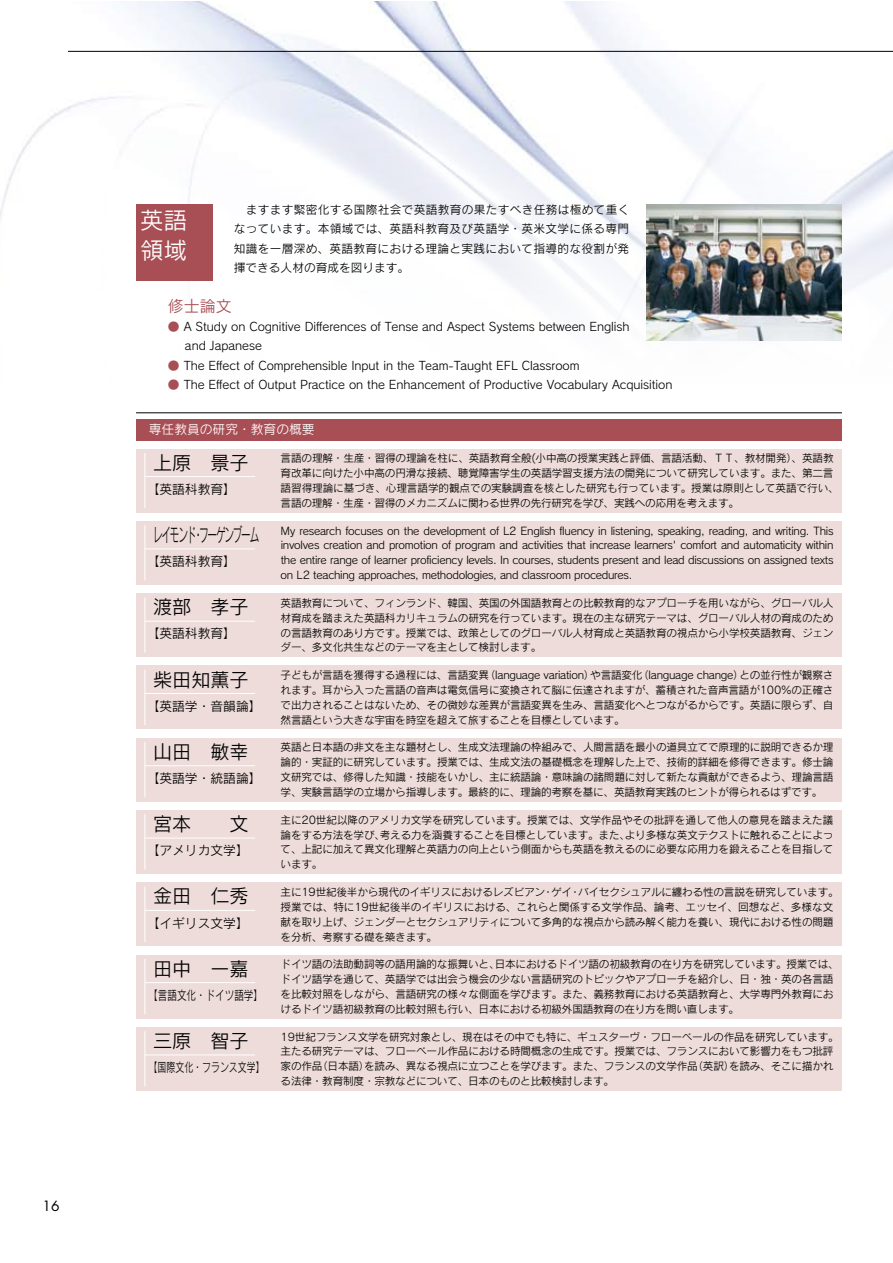
<style>
.page{position:relative;width:893px;height:1263px;background:#fff}
.page>*{position:absolute;margin:0;border:0;box-sizing:border-box;transform-origin:0 0}
.t1{font:23.4px/29.7px "Rodin Pro M";color:#fff}
.t2{font:19.2px "Rodin Pro M";color:#000}
.t3{font:19.2px "Rodin Pro M";letter-spacing:-.12em;color:#000;scale:.5 1}
.t4{font:15.9px "Rodin Pro M";color:#a84f55}
.t5{font:13.8px "Futura";color:#000}
.t6{font:12.75px "Rodin Pro M";color:#000}
.t7{font:12.75px "Rodin Pro M";color:#fff}
.t8{font:12.75px "Rodin Pro M";color:#000;scale:.7 1}
.t9{font:12.75px "Rodin Pro M";color:#000;scale:.75 1}
.t10{font:11.7px/19.2px "Rodin Pro M";color:#000;text-align:justify}
.t11{font:10.65px/14.9px "Rodin Pro M";letter-spacing:-.02em;color:#000;text-align:justify}
.s1{color:#a84f55}
</style>
<div class="page">
<img style="left:0;top:1px;width:892px;height:340px">
<hr style="left:68px;top:51px;width:824px;height:1px;background:#000">
<hr style="left:136px;top:412px;width:706px;height:1px;background:#000">
<div style="left:136px;top:419px;width:706px;height:21px;background:#a84f55"></div>
<div style="left:136px;top:204px;width:77px;height:77px;background:#a84f55"></div>
<img style="left:646px;top:204px;width:196px;height:136px">
<div style="left:136px;top:449px;width:706px;height:63px;background:#eddcd9"></div>
<div style="left:136px;top:521px;width:706px;height:64px;background:#eddcd9"></div>
<div style="left:136px;top:593px;width:706px;height:64px;background:#eddcd9"></div>
<div style="left:136px;top:665px;width:706px;height:64px;background:#eddcd9"></div>
<div style="left:136px;top:738px;width:706px;height:63px;background:#eddcd9"></div>
<div style="left:136px;top:810px;width:706px;height:64px;background:#eddcd9"></div>
<div style="left:136px;top:882px;width:706px;height:64px;background:#eddcd9"></div>
<hr style="left:145px;top:476px;width:110px;height:1px;background:#fff">
<hr style="left:145px;top:549px;width:110px;height:1px;background:#fff">
<hr style="left:145px;top:621px;width:110px;height:1px;background:#fff">
<hr style="left:145px;top:693px;width:110px;height:1px;background:#fff">
<hr style="left:145px;top:765px;width:110px;height:1px;background:#fff">
<hr style="left:145px;top:838px;width:110px;height:1px;background:#fff">
<hr style="left:145px;top:910px;width:110px;height:1px;background:#fff">
<hr style="left:145px;top:453px;width:1px;height:55px;background:#fff">
<hr style="left:145px;top:525px;width:1px;height:55px;background:#fff">
<hr style="left:145px;top:597px;width:1px;height:56px;background:#fff">
<hr style="left:145px;top:670px;width:1px;height:55px;background:#fff">
<hr style="left:145px;top:742px;width:1px;height:55px;background:#fff">
<hr style="left:145px;top:814px;width:1px;height:56px;background:#fff">
<hr style="left:145px;top:887px;width:1px;height:55px;background:#fff">
<div style="left:136px;top:955px;width:706px;height:63px;background:#eddcd9"></div>
<div style="left:136px;top:1027px;width:706px;height:64px;background:#eddcd9"></div>
<hr style="left:145px;top:982px;width:110px;height:1px;background:#fff">
<hr style="left:145px;top:1054px;width:110px;height:1px;background:#fff">
<hr style="left:145px;top:959px;width:1px;height:55px;background:#fff">
<hr style="left:145px;top:1031px;width:1px;height:55px;background:#fff">
<p class="t5" style="left:43px;top:1197px;width:19px">16</p>
<p class="t10" style="left:234px;top:200px;width:397px">　ますます緊密化する国際社会で英語教育の果たすべき任務は極めて重くなっています。本領域では、英語科教育及び英語学・英米文学に係る専門知識を一層深め、英語教育における理論と実践において指導的な役割が発揮できる人材の育成を図ります。</p>
<h1 class="t1" style="left:140px;top:204px;width:48px">英語領域</h1>
<h3 class="t4" style="left:168px;top:295px;width:65px">修士論文</h3>
<p class="t10" style="left:185px;top:317px;width:446px;text-indent:-17px"><span class="s1">●</span> A Study on Cognitive Differences of Tense and Aspect Systems between English and Japanese</p>
<p class="t10" style="left:168px;top:355px;width:413px"><span class="s1">●</span> The Effect of Comprehensible Input in the Team-Taught EFL Classroom</p>
<p class="t10" style="left:168px;top:374px;width:506px"><span class="s1">●</span> The Effect of Output Practice on the Enhancement of Productive Vocabulary Acquisition</p>
<p class="t7" style="left:136px;top:421px;width:180px">　専任教員の研究・教育の概要</p>
<h2 class="t2" style="left:153px;top:450px;width:97px">上原　景子</h2>
<p class="t6" style="left:147px;top:481px;width:91px">【英語科教育】</p>
<h2 class="t3" style="left:153px;top:522px;width:214px">レイモンド・フーゲンブーム</h2>
<p class="t6" style="left:147px;top:553px;width:91px">【英語科教育】</p>
<h2 class="t2" style="left:153px;top:595px;width:97px">渡部　孝子</h2>
<p class="t6" style="left:147px;top:625px;width:91px">【英語科教育】</p>
<h2 class="t2" style="left:153px;top:667px;width:97px">柴田知薫子</h2>
<p class="t6" style="left:147px;top:698px;width:116px">【英語学・音韻論】</p>
<h2 class="t2" style="left:153px;top:739px;width:97px">山田　敏幸</h2>
<p class="t6" style="left:147px;top:770px;width:116px">【英語学・統語論】</p>
<h2 class="t2" style="left:153px;top:811px;width:97px">宮本　　文</h2>
<p class="t6" style="left:147px;top:842px;width:104px">【アメリカ文学】</p>
<h2 class="t2" style="left:153px;top:884px;width:97px">金田　仁秀</h2>
<p class="t6" style="left:147px;top:914px;width:104px">【イギリス文学】</p>
<h2 class="t2" style="left:153px;top:956px;width:97px">田中　一嘉</h2>
<p class="t9" style="left:148px;top:987px;width:155px">【言語文化・ドイツ語学】</p>
<h2 class="t2" style="left:153px;top:1028px;width:97px">三原　智子</h2>
<p class="t8" style="left:149px;top:1059px;width:167px">【国際文化・フランス文学】</p>
<p class="t11" style="left:281px;top:450px;width:560px;text-align:left">言語の理解・生産・習得の理論を柱に、英語教育全般(小中高の授業実践と評価、言語活動、ＴＴ、教材開発）、英語教育改革に向けた小中高の円滑な接続、聴覚障害学生の英語学習支援方法の開発について研究しています。また、第二言語習得理論に基づき、心理言語学的観点での実験調査を核とした研究も行っています。授業は原則として英語で行い、言語の理解・生産・習得のメカニズムに関わる世界の先行研究を学び、実践への応用を考えます。</p>
<p class="t11" style="left:281px;top:523px;width:554px">My research focuses on the development of L2 English fluency in listening, speaking, reading, and writing. This involves creation and promotion of program and activities that increase learners' comfort and automaticity within the entire range of learner proficiency levels. In courses, students present and lead discussions on assigned texts on L2 teaching approaches, methodologies, and classroom procedures.</p>
<p class="t11" style="left:281px;top:595px;width:554px">英語教育について、フィンランド、韓国、英国の外国語教育との比較教育的なアプローチを用いながら、グローバル人材育成を踏まえた英語科カリキュラムの研究を行っています。現在の主な研究テーマは、グローバル人材の育成のための言語教育のあり方です。授業では、政策としてのグローバル人材育成と英語教育の視点から小学校英語教育、ジェンダー、多文化共生などのテーマを主として検討します。</p>
<p class="t11" style="left:281px;top:667px;width:554px">子どもが言語を獲得する過程には、言語変異（language variation）や言語変化（language change）との並行性が観察されます。耳から入った言語の音声は電気信号に変換されて脳に伝達されますが、蓄積された音声言語が100％の正確さで出力されることはないため、その微妙な差異が言語変異を生み、言語変化へとつながるからです。英語に限らず、自然言語という大きな宇宙を時空を超えて旅することを目標としています。</p>
<p class="t11" style="left:281px;top:739px;width:554px">英語と日本語の非文を主な題材とし、生成文法理論の枠組みで、人間言語を最小の道具立てで原理的に説明できるか理論的・実証的に研究しています。授業では、生成文法の基礎概念を理解した上で、技術的詳細を修得できます。修士論文研究では、修得した知識・技能をいかし、主に統語論・意味論の諸問題に対して新たな貢献ができるよう、理論言語学、実験言語学の立場から指導します。最終的に、理論的考察を基に、英語教育実践のヒントが得られるはずです。</p>
<p class="t11" style="left:281px;top:812px;width:554px">主に20世紀以降のアメリカ文学を研究しています。授業では、文学作品やその批評を通して他人の意見を踏まえた議論をする方法を学び、考える力を涵養することを目標としています。また、より多様な英文テクストに触れることによって、上記に加えて異文化理解と英語力の向上という側面からも英語を教えるのに必要な応用力を鍛えることを目指しています。</p>
<p class="t11" style="left:281px;top:884px;width:560px;text-align:left">主に19世紀後半から現代のイギリスにおけるレズビアン・ゲイ・バイセクシュアルに纏わる性の言説を研究しています。授業では、特に19世紀後半のイギリスにおける、これらと関係する文学作品、論考、エッセイ、回想など、多様な文献を取り上げ、ジェンダーとセクシュアリティについて多角的な視点から読み解く能力を養い、現代における性の問題を分析、考察する礎を築きます。</p>
<p class="t11" style="left:281px;top:956px;width:560px;text-align:left">ドイツ語の法助動詞等の語用論的な振舞いと、日本におけるドイツ語の初級教育の在り方を研究しています。授業では、ドイツ語学を通じて、英語学では出会う機会の少ない言語研究のトピックやアプローチを紹介し、日・独・英の各言語を比較対照をしながら、言語研究の様々な側面を学びます。また、義務教育における英語教育と、大学専門外教育におけるドイツ語初級教育の比較対照も行い、日本における初級外国語教育の在り方を問い直します。</p>
<p class="t11" style="left:281px;top:1029px;width:560px;text-align:left">19世紀フランス文学を研究対象とし、現在はその中でも特に、ギュスターヴ・フローベールの作品を研究しています。主たる研究テーマは、フローベール作品における時間概念の生成です。授業では、フランスにおいて影響力をもつ批評家の作品（日本語）を読み、異なる視点に立つことを学びます。また、フランスの文学作品（英訳）を読み、そこに描かれる法律・教育制度・宗教などについて、日本のものと比較検討します。</p>
</div>
